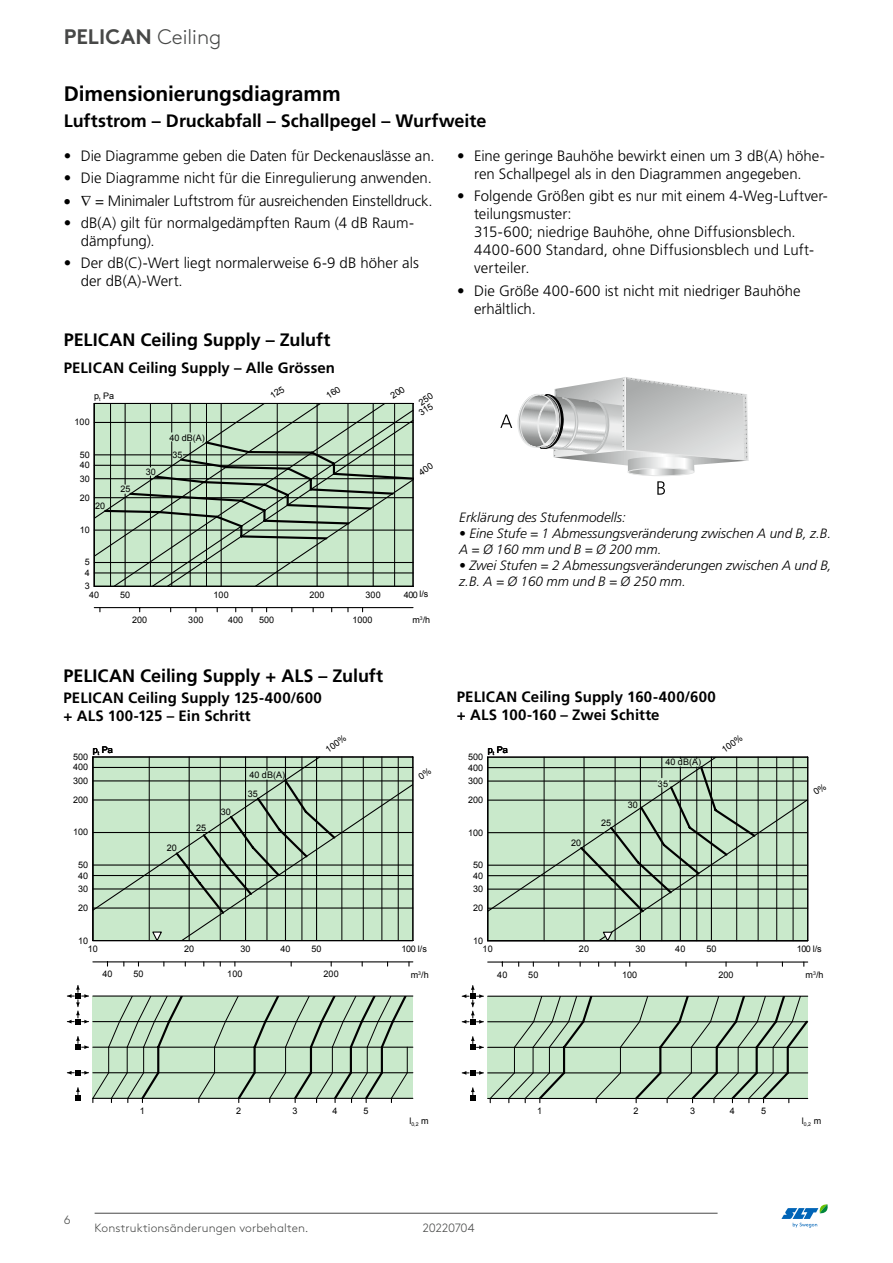
<style>
.page{position:relative;width:893px;height:1263px;background:#fff}
.page>*{position:absolute;margin:0;border:0;box-sizing:border-box;transform-origin:0 0}
.t1{font:700 21px "Frutiger LT Pro";letter-spacing:-.005em;color:#000}
.t2{font:700 21px "Swegon Brown";color:#474847}
.t3{font:700 18px "Frutiger LT Pro";color:#000}
.t4{font:300 15px/18px "Frutiger LT Pro";color:#000}
.t5{font:700 15px/18px "Frutiger LT Pro";letter-spacing:.005em;color:#000}
.t6{font:italic 300 13.5px/16.2px "Frutiger LT Pro";color:#000}
.t7{font:300 12px "Swegon Brown";letter-spacing:.01em;color:#474847}
.t8{font:300 12px "Swegon Brown";letter-spacing:-.02em;color:#474847}
.t9{font:9px/8.4px "Arial";letter-spacing:.005em;color:#000}
.t10{font:5.1px "Arial";color:#000}
.s1{font-weight:300}
</style>
<div class="page">
<svg style="left:781px;top:1204px;width:47px;height:23px"></svg>
<hr style="left:95px;top:1213px;width:623px;height:1px;background:#474847">
<hr style="left:488px;top:961px;width:320px;height:1px;background:#000">
<hr style="left:488px;top:756px;width:320px;height:2px;background:#000">
<hr style="left:487px;top:757px;width:1px;height:184px;background:#000">
<hr style="left:488px;top:996px;width:320px;height:1px;background:#000">
<hr style="left:488px;top:1021px;width:320px;height:1px;background:#000">
<svg style="left:462px;top:985px;width:21px;height:39px"></svg>
<hr style="left:488px;top:1047px;width:320px;height:1px;background:#000">
<svg style="left:470px;top:1037px;width:13px;height:13px"></svg>
<hr style="left:488px;top:1072px;width:320px;height:1px;background:#000">
<svg style="left:462px;top:1070px;width:21px;height:5px"></svg>
<hr style="left:488px;top:1098px;width:320px;height:1px;background:#000">
<svg style="left:490px;top:996px;width:318px;height:107px;background:#b4d0b6"></svg>
<svg style="left:470px;top:1088px;width:5px;height:13px"></svg>
<hr style="left:94px;top:607px;width:319px;height:1px;background:#000">
<hr style="left:94px;top:586px;width:319px;height:1px;background:#000">
<hr style="left:93px;top:961px;width:320px;height:1px;background:#000">
<hr style="left:93px;top:940px;width:320px;height:1px;background:#000">
<hr style="left:93px;top:756px;width:320px;height:1px;background:#000">
<hr style="left:92px;top:757px;width:1px;height:183px;background:#000">
<div style="left:93px;top:996px;width:320px;height:102px;background:#c9e9cb"></div>
<hr style="left:93px;top:995px;width:320px;height:1px;background:#000">
<hr style="left:93px;top:1021px;width:320px;height:1px;background:#000">
<hr style="left:93px;top:1047px;width:320px;height:1px;background:#000">
<hr style="left:93px;top:1072px;width:320px;height:1px;background:#000">
<hr style="left:93px;top:1098px;width:320px;height:1px;background:#000">
<svg style="left:198px;top:996px;width:210px;height:106px"></svg>
<svg style="left:67px;top:985px;width:116px;height:117px"></svg>
<svg style="left:500px;top:377px;width:249px;height:118px"></svg>
<svg style="left:488px;top:757px;width:321px;height:184px;background:#b0ccb2"></svg>
<svg style="left:94px;top:402px;width:320px;height:184px;background:#a8c2a9"></svg>
<svg style="left:93px;top:757px;width:321px;height:183px;background:#b1cdb3"></svg>
<h1 class="t2" style="left:64px;top:20px;width:159px">PELICAN <span class="s1">Ceiling</span></h1>
<h1 class="t1" style="left:64px;top:81px;width:278px">Dimensionierungsdiagramm</h1>
<p class="t3" style="left:64px;top:110px;width:424px">Luftstrom – Druckabfall – Schallpegel – Wurfweite</p>
<p class="t4" style="left:64px;top:147px;width:372px">• Die Diagramme geben die Daten für Deckenauslässe an.</p>
<p class="t4" style="left:64px;top:169px;width:370px">• Die Diagramme nicht für die Einregulierung anwenden.</p>
<p class="t4" style="left:64px;top:191px;width:370px">• ∇ = Minimaler Luftstrom für ausreichenden Einstelldruck.</p>
<p class="t4" style="left:81px;top:214px;width:335px;text-indent:-17px">• dB(A) gilt für normalgedämpften Raum (4 dB Raum&shy;dämpfung).</p>
<p class="t4" style="left:81px;top:254px;width:340px;text-indent:-17px">• Der dB(C)-Wert liegt normalerweise 6-9 dB höher als der dB(A)-Wert.</p>
<p class="t3" style="left:64px;top:329px;width:268px">PELICAN Ceiling Supply – Zuluft</p>
<p class="t5" style="left:64px;top:358px;width:273px">PELICAN Ceiling Supply – Alle Grössen</p>
<p class="t9" style="left:94px;top:392px;width:22px">p<sub>t</sub> Pa</p>
<p class="t9" style="left:75px;top:418px;width:17px">100</p>
<p class="t9" style="left:80px;top:451px;width:12px">50</p>
<p class="t9" style="left:80px;top:461px;width:12px">40</p>
<p class="t9" style="left:80px;top:474px;width:12px">30</p>
<p class="t9" style="left:80px;top:493px;width:12px">20</p>
<p class="t9" style="left:95px;top:502px;width:12px">20</p>
<p class="t9" style="left:80px;top:526px;width:12px">10</p>
<p class="t9" style="left:85px;top:558px;width:7px">5</p>
<p class="t9" style="left:85px;top:569px;width:7px">4</p>
<p class="t9" style="left:120px;top:485px;width:12px">25</p>
<p class="t9" style="left:146px;top:467px;width:12px">30</p>
<p class="t9" style="left:169px;top:433px;width:37px">40 dB(A)</p>
<p class="t9" style="left:173px;top:450px;width:12px">35</p>
<p class="t9" style="left:413px;top:403px;width:22px;text-indent:6px;rotate:-34deg">250<br>315</p>
<p class="t9" style="left:85px;top:582px;width:7px">3</p>
<p class="t9" style="left:89px;top:590px;width:12px">40</p>
<p class="t9" style="left:120px;top:590px;width:12px">50</p>
<p class="t9" style="left:214px;top:590px;width:17px">100</p>
<p class="t9" style="left:310px;top:590px;width:17px">200</p>
<p class="t9" style="left:366px;top:590px;width:17px">300</p>
<p class="t9" style="left:404px;top:590px;width:26px">400 l/s</p>
<p class="t9" style="left:132px;top:616px;width:17px">200</p>
<p class="t9" style="left:188px;top:616px;width:17px">300</p>
<p class="t9" style="left:228px;top:616px;width:17px">400</p>
<p class="t9" style="left:259px;top:616px;width:17px">500</p>
<p class="t9" style="left:352px;top:616px;width:22px">1000</p>
<p class="t3" style="left:64px;top:665px;width:321px">PELICAN Ceiling Supply + ALS – Zuluft</p>
<p class="t5" style="left:64px;top:689px;width:260px">PELICAN Ceiling Supply 125-400/600 + ALS 100-125 – Ein Schritt</p>
<p class="t9" style="left:93px;top:745px;width:22px">p<sub>t</sub> Pa</p>
<p class="t9" style="left:73px;top:753px;width:17px">500</p>
<p class="t9" style="left:73px;top:763px;width:17px">400</p>
<p class="t9" style="left:73px;top:777px;width:17px">300</p>
<p class="t9" style="left:73px;top:796px;width:17px">200</p>
<p class="t9" style="left:73px;top:828px;width:17px">100</p>
<p class="t9" style="left:78px;top:861px;width:12px">50</p>
<p class="t9" style="left:78px;top:871px;width:12px">40</p>
<p class="t9" style="left:78px;top:885px;width:12px">30</p>
<p class="t9" style="left:78px;top:904px;width:12px">20</p>
<p class="t9" style="left:167px;top:844px;width:12px">20</p>
<p class="t9" style="left:196px;top:824px;width:12px">25</p>
<p class="t9" style="left:221px;top:808px;width:12px">30</p>
<p class="t9" style="left:249px;top:771px;width:37px">40 dB(A)</p>
<p class="t9" style="left:248px;top:789px;width:12px">35</p>
<p class="t9" style="left:324px;top:747px;width:25px;rotate:-34deg">100%</p>
<p class="t9" style="left:412px;top:616px;width:19px">m<sup>3</sup>/h</p>
<p class="t9" style="left:78px;top:936px;width:12px">10</p>
<p class="t9" style="left:88px;top:944px;width:12px">10</p>
<p class="t9" style="left:184px;top:944px;width:12px">20</p>
<p class="t9" style="left:240px;top:944px;width:12px">30</p>
<p class="t9" style="left:280px;top:944px;width:12px">40</p>
<p class="t9" style="left:311px;top:944px;width:12px">50</p>
<p class="t9" style="left:402px;top:945px;width:27px">100 l/s</p>
<p class="t9" style="left:102px;top:970px;width:12px">40</p>
<p class="t9" style="left:133px;top:970px;width:12px">50</p>
<p class="t9" style="left:227px;top:970px;width:17px">100</p>
<p class="t9" style="left:324px;top:970px;width:17px">200</p>
<p class="t9" style="left:411px;top:970px;width:19px">m<sup>3</sup>/h</p>
<p class="t4" style="left:457px;top:147px;width:369px;text-align:center">• Eine geringe Bauhöhe bewirkt einen um 3 dB(A) höhe&shy;ren Schallpegel als in den Diagrammen angegeben.</p>
<p class="t4" style="left:474px;top:187px;width:355px;text-indent:-17px">• Folgende Größen gibt es nur mit einem 4-Weg-Luftver&shy;teilungsmuster:<br>315-600; niedrige Bauhöhe, ohne Diffusionsblech.<br>4400-600 Standard, ohne Diffusionsblech und Luft&shy;verteiler.</p>
<p class="t4" style="left:474px;top:281px;width:328px;text-indent:-17px">• Die Größe 400-600 ist nicht mit niedriger Bauhöhe erhältlich.</p>
<p class="t6" style="left:459px;top:509px;width:168px">Erklärung des Stufenmodells:</p>
<p class="t6" style="left:459px;top:525px;width:373px">• Eine Stufe = 1 Abmessungsveränderung zwischen A und B, z.B.<br>A = Ø 160 mm und B = Ø 200 mm.</p>
<p class="t6" style="left:459px;top:557px;width:374px">• Zwei Stufen = 2 Abmessungsveränderungen zwischen A und B, z.B. A = Ø 160 mm und B = Ø 250 mm.</p>
<p class="t5" style="left:457px;top:688px;width:260px">PELICAN Ceiling Supply 160-400/600 + ALS 100-160 – Zwei Schitte</p>
<p class="t9" style="left:488px;top:746px;width:22px">p<sub>t</sub> Pa</p>
<p class="t9" style="left:468px;top:753px;width:17px">500</p>
<p class="t9" style="left:468px;top:763px;width:17px">400</p>
<p class="t9" style="left:468px;top:777px;width:17px">300</p>
<p class="t9" style="left:468px;top:796px;width:17px">200</p>
<p class="t9" style="left:468px;top:828px;width:17px">100</p>
<p class="t9" style="left:473px;top:861px;width:12px">50</p>
<p class="t9" style="left:473px;top:871px;width:12px">40</p>
<p class="t9" style="left:473px;top:885px;width:12px">30</p>
<p class="t9" style="left:473px;top:904px;width:12px">20</p>
<p class="t9" style="left:571px;top:839px;width:12px">20</p>
<p class="t9" style="left:601px;top:819px;width:12px">25</p>
<p class="t9" style="left:628px;top:801px;width:12px">30</p>
<p class="t9" style="left:665px;top:758px;width:37px">40 dB(A)</p>
<p class="t9" style="left:658px;top:779px;width:12px">35</p>
<p class="t9" style="left:720px;top:747px;width:25px;rotate:-34deg">100%</p>
<p class="t9" style="left:473px;top:936px;width:12px">10</p>
<p class="t9" style="left:483px;top:945px;width:12px">10</p>
<p class="t9" style="left:579px;top:945px;width:12px">20</p>
<p class="t9" style="left:635px;top:945px;width:12px">30</p>
<p class="t9" style="left:675px;top:945px;width:12px">40</p>
<p class="t9" style="left:706px;top:945px;width:12px">50</p>
<p class="t9" style="left:797px;top:945px;width:26px">100 l/s</p>
<p class="t9" style="left:497px;top:970px;width:12px">40</p>
<p class="t9" style="left:528px;top:970px;width:12px">50</p>
<p class="t9" style="left:622px;top:970px;width:17px">100</p>
<p class="t9" style="left:718px;top:970px;width:17px">200</p>
<p class="t9" style="left:806px;top:970px;width:19px">m<sup>3</sup>/h</p>
<p class="t9" style="left:140px;top:1106px;width:7px">1</p>
<p class="t9" style="left:236px;top:1106px;width:7px">2</p>
<p class="t9" style="left:293px;top:1106px;width:7px">3</p>
<p class="t9" style="left:333px;top:1106px;width:7px">4</p>
<p class="t9" style="left:364px;top:1106px;width:7px">5</p>
<p class="t10" style="left:409px;top:1120px;width:21px"><sup>l</sup>0,2 <sup>m</sup></p>
<p class="t9" style="left:537px;top:1107px;width:7px">1</p>
<p class="t9" style="left:634px;top:1107px;width:7px">2</p>
<p class="t9" style="left:690px;top:1107px;width:7px">3</p>
<p class="t9" style="left:730px;top:1107px;width:7px">4</p>
<p class="t9" style="left:761px;top:1107px;width:7px">5</p>
<p class="t10" style="left:802px;top:1121px;width:21px"><sup>l</sup>0,2 <sup>m</sup></p>
<p class="t7" style="left:64px;top:1211px;width:8px">6</p>
<p class="t7" style="left:95px;top:1219px;width:215px">Konstruktionsänderungen vorbehalten.</p>
<p class="t8" style="left:423px;top:1219px;width:53px">20220704</p>
</div>
